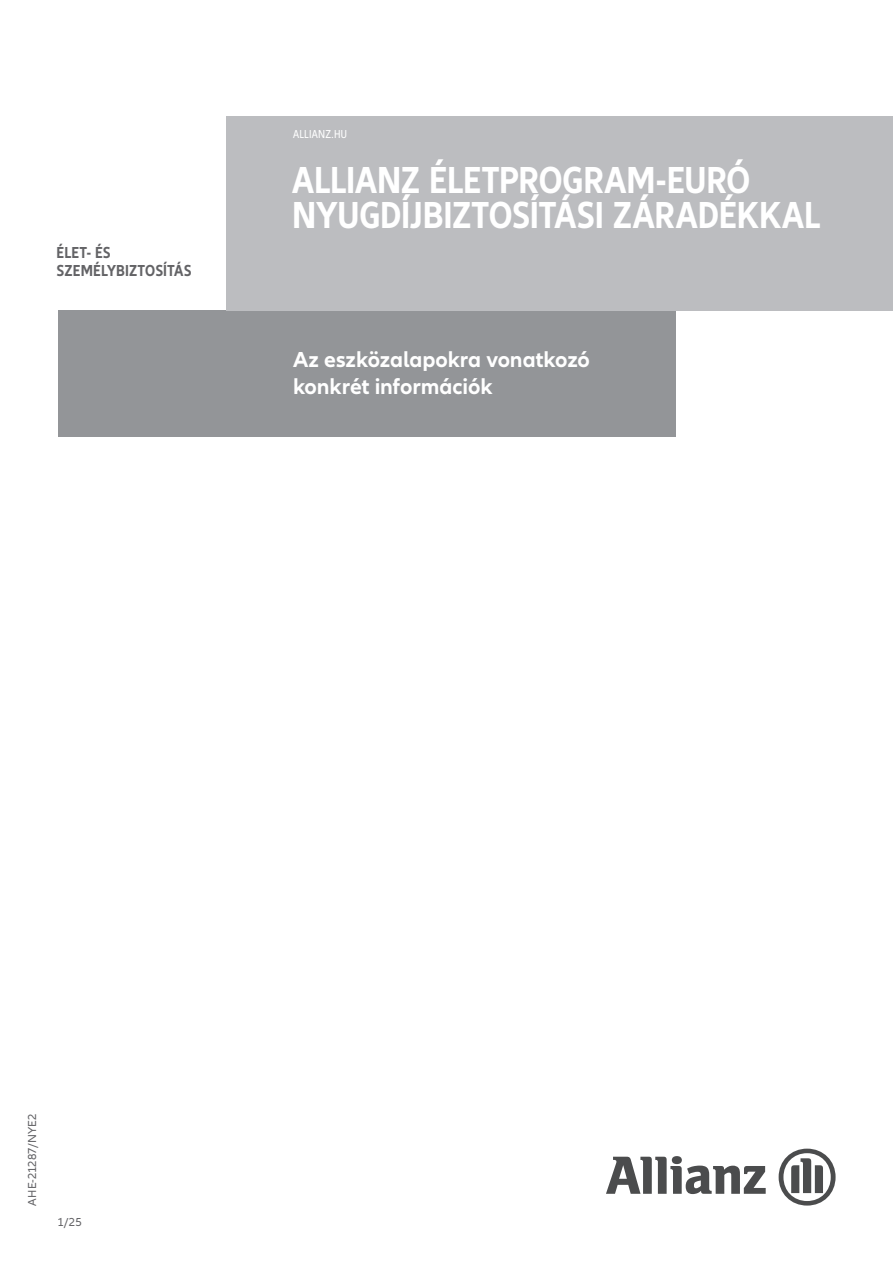
<style>
.page{position:relative;width:893px;height:1263px;background:#fff}
.page>*{position:absolute;margin:0;border:0;box-sizing:border-box;transform-origin:0 0}
.t1{font:700 condensed 39px/35.1px "Allianz Neo";letter-spacing:-.005em;color:#fff}
.t2{font:700 22.5px/27px "Allianz Neo";letter-spacing:-.005em;color:#fff}
.t3{font:700 condensed 16.5px/18px "Allianz Neo";letter-spacing:.01em;color:#636366}
.t4{font:12px "Allianz Neo";letter-spacing:.01em;color:#636366}
.t5{font:condensed 12px "Allianz Neo";letter-spacing:.025em;color:#fff}
</style>
<div class="page">
<svg style="left:606px;top:1156px;width:160px;height:38px"></svg>
<svg style="left:779px;top:1148px;width:57px;height:57px"></svg>
<div style="left:58px;top:310px;width:618px;height:126px;background:#939598"></div>
<div style="left:227px;top:116px;width:666px;height:194px;background:#bcbdc0"></div>
<p class="t3" style="left:56px;top:244px;width:137px">ÉLET- ÉS<br>SZEMÉLYBIZTOSÍTÁS</p>
<p class="t5" style="left:293px;top:128px;width:56px">ALLIANZ.HU</p>
<p class="t1" style="left:292px;top:163px;width:530px">ALLIANZ ÉLETPROGRAM-EURÓ<br>NYUGDÍJBIZTOSÍTÁSI ZÁRADÉKKAL</p>
<p class="t2" style="left:293px;top:347px;width:298px">Az eszközalapokra vonatkozó konkrét információk</p>
<p class="t4" style="left:25px;top:1205px;width:94px;rotate:-90deg">AHE-21287/NYE2</p>
<p class="t4" style="left:57px;top:1215px;width:26px">1/25</p>
</div>
